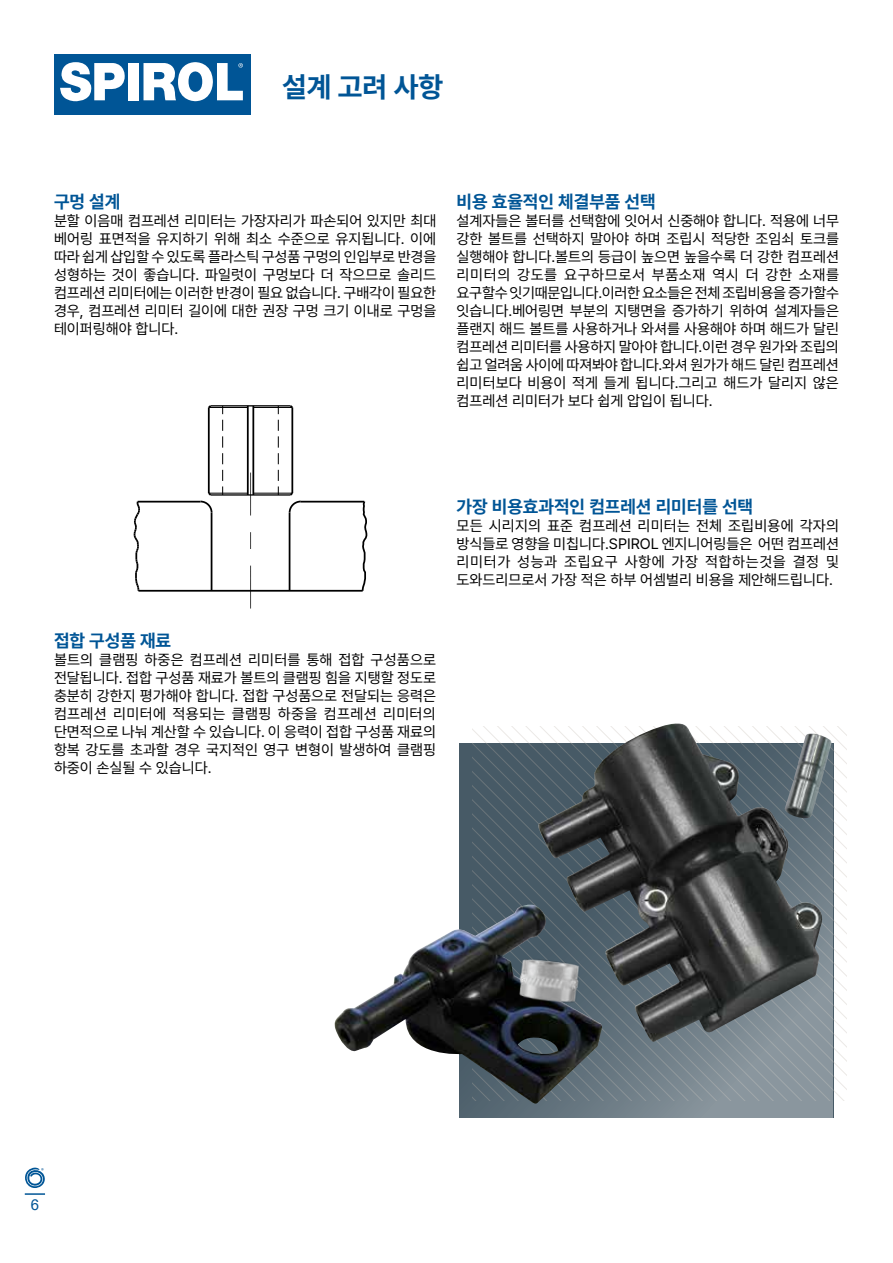
<style>
.page{position:relative;width:893px;height:1263px;background:#fff}
.page>*{position:absolute;margin:0;border:0;box-sizing:border-box;transform-origin:0 0}
.t1{font:700 28.5px "Pretendard";color:#005596}
.t2{font:700 18px "Pretendard";color:#005596}
.t3{font:15px/18px "Pretendard";color:#000;text-align:justify}
.t4{font:15px "Arial";color:#005596}
</style>
<div class="page">
<hr style="left:25px;top:1193px;width:20px;height:2px;background:#005596">
<svg style="left:25px;top:1167px;width:20px;height:21px"></svg>
<svg style="left:833px;top:726px;width:8px;height:374px"></svg>
<svg style="left:459px;top:744px;width:374px;height:374px;background:#697882"></svg>
<div style="left:54px;top:54px;width:196px;height:60px;background:#005596"></div>
<div style="left:128px;top:63px;width:10px;height:37px;background:#fff"></div>
<svg style="left:60px;top:62px;width:65px;height:39px"></svg>
<svg style="left:143px;top:62px;width:100px;height:40px"></svg>
<svg style="left:250px;top:473px;width:1px;height:42px"></svg>
<svg style="left:250px;top:532px;width:1px;height:17px"></svg>
<svg style="left:250px;top:566px;width:1px;height:42px"></svg>
<hr style="left:138px;top:501px;width:62px;height:1px;background:#000">
<hr style="left:289px;top:513px;width:1px;height:78px;background:#000">
<hr style="left:211px;top:513px;width:1px;height:78px;background:#000">
<hr style="left:301px;top:501px;width:63px;height:1px;background:#000">
<hr style="left:138px;top:590px;width:225px;height:2px;background:#000">
<svg style="left:361px;top:500px;width:7px;height:92px"></svg>
<svg style="left:133px;top:502px;width:8px;height:89px"></svg>
<hr style="left:291px;top:407px;width:2px;height:86px;background:#000">
<svg style="left:278px;top:420px;width:1px;height:44px"></svg>
<svg style="left:278px;top:470px;width:1px;height:23px"></svg>
<hr style="left:208px;top:407px;width:2px;height:86px;background:#000">
<svg style="left:222px;top:420px;width:1px;height:44px"></svg>
<svg style="left:222px;top:470px;width:1px;height:23px"></svg>
<hr style="left:252px;top:406px;width:2px;height:89px;background:#000">
<hr style="left:247px;top:406px;width:2px;height:89px;background:#000">
<hr style="left:209px;top:407px;width:39px;height:1px;background:#000">
<hr style="left:211px;top:405px;width:80px;height:1px;background:#000">
<svg style="left:207px;top:405px;width:6px;height:5px"></svg>
<hr style="left:253px;top:407px;width:39px;height:1px;background:#000">
<svg style="left:288px;top:405px;width:6px;height:5px"></svg>
<hr style="left:209px;top:493px;width:39px;height:1px;background:#000">
<hr style="left:211px;top:494px;width:80px;height:2px;background:#000">
<svg style="left:199px;top:491px;width:14px;height:23px"></svg>
<hr style="left:253px;top:493px;width:39px;height:1px;background:#000">
<svg style="left:288px;top:491px;width:14px;height:23px"></svg>
<img style="left:335px;top:905px;width:268px;height:200px">
<img style="left:515px;top:952px;width:23px;height:54px">
<img style="left:538px;top:723px;width:286px;height:320px">
<img style="left:784px;top:734px;width:48px;height:85px">
<h1 class="t1" style="left:282px;top:66px;width:162px">설계 고려 사항</h1>
<p class="t2" style="left:54px;top:189px;width:68px">구멍 설계</p>
<p class="t3" style="left:54px;top:211px;width:384px">분할 이음매 컴프레션 리미터는 가장자리가 파손되어 있지만 최대 베어링 표면적을 유지하기 위해 최소 수준으로 유지됩니다. 이에 따라 쉽게 삽입할 수 있도록 플라스틱 구성품 구멍의 인입부로 반경을 성형하는 것이 좋습니다. 파일럿이 구멍보다 더 작으므로 솔리드 컴프레션 리미터에는 이러한 반경이 필요 없습니다. 구배각이 필요한 경우, 컴프레션 리미터 길이에 대한 권장 구멍 크기 이내로 구멍을 테이퍼링해야 합니다.</p>
<p class="t2" style="left:457px;top:189px;width:201px">비용 효율적인 체결부품 선택</p>
<p class="t3" style="left:457px;top:211px;width:384px">설계자들은 볼터를 선택함에 잇어서 신중해야 합니다. 적용에 너무 강한 볼트를 선택하지 말아야 하며 조립시 적당한 조임쇠 토크를 실행해야 합니다.볼트의 등급이 높으면 높을수록 더 강한 컴프레션 리미터의 강도를 요구하므로서 부품소재 역시 더 강한 소재를 요구할수 잇기때문입니다.이러한 요소들은 전체 조립비용을 증가할수 잇습니다.베어링면 부분의 지탱면을 증가하기 위하여 설계자들은 플랜지 해드 볼트를 사용하거나 와셔를 사용해야 하며 해드가 달린 컴프레션 리미터를 사용하지 말아야 합니다.이런 경우 원가와 조립의 쉽고 얼려움 사이에 따져봐야 합니다.와셔 원가가 해드 달린 컴프레션 리미터보다 비용이 적게 들게 됩니다.그리고 해드가 달리지 않은 컴프레션 리미터가 보다 쉽게 압입이 됩니다.</p>
<p class="t2" style="left:54px;top:628px;width:119px">접합 구성품 재료</p>
<p class="t3" style="left:54px;top:651px;width:384px">볼트의 클램핑 하중은 컴프레션 리미터를 통해 접합 구성품으로 전달됩니다. 접합 구성품 재료가 볼트의 클램핑 힘을 지탱할 정도로 충분히 강한지 평가해야 합니다. 접합 구성품으로 전달되는 응력은 컴프레션 리미터에 적용되는 클램핑 하중을 컴프레션 리미터의 단면적으로 나눠 계산할 수 있습니다. 이 응력이 접합 구성품 재료의 항복 강도를 초과할 경우 국지적인 영구 변형이 발생하여 클램핑 하중이 손실될 수 있습니다.</p>
<p class="t2" style="left:457px;top:494px;width:298px">가장 비용효과적인 컴프레션 리미터를 선택</p>
<p class="t3" style="left:457px;top:516px;width:384px">모든 시리지의 표준 컴프레션 리미터는 전체 조립비용에 각자의 방식들로 영향을 미칩니다.SPIROL 엔지니어링들은 어떤 컴프레션 리미터가 성능과 조립요구 사항에 가장 적합하는것을 결정 및 도와드리므로서 가장 적은 하부 어셈벌리 비용을 제안해드립니다.</p>
<p class="t4" style="left:31px;top:1194px;width:10px">6</p>
</div>
